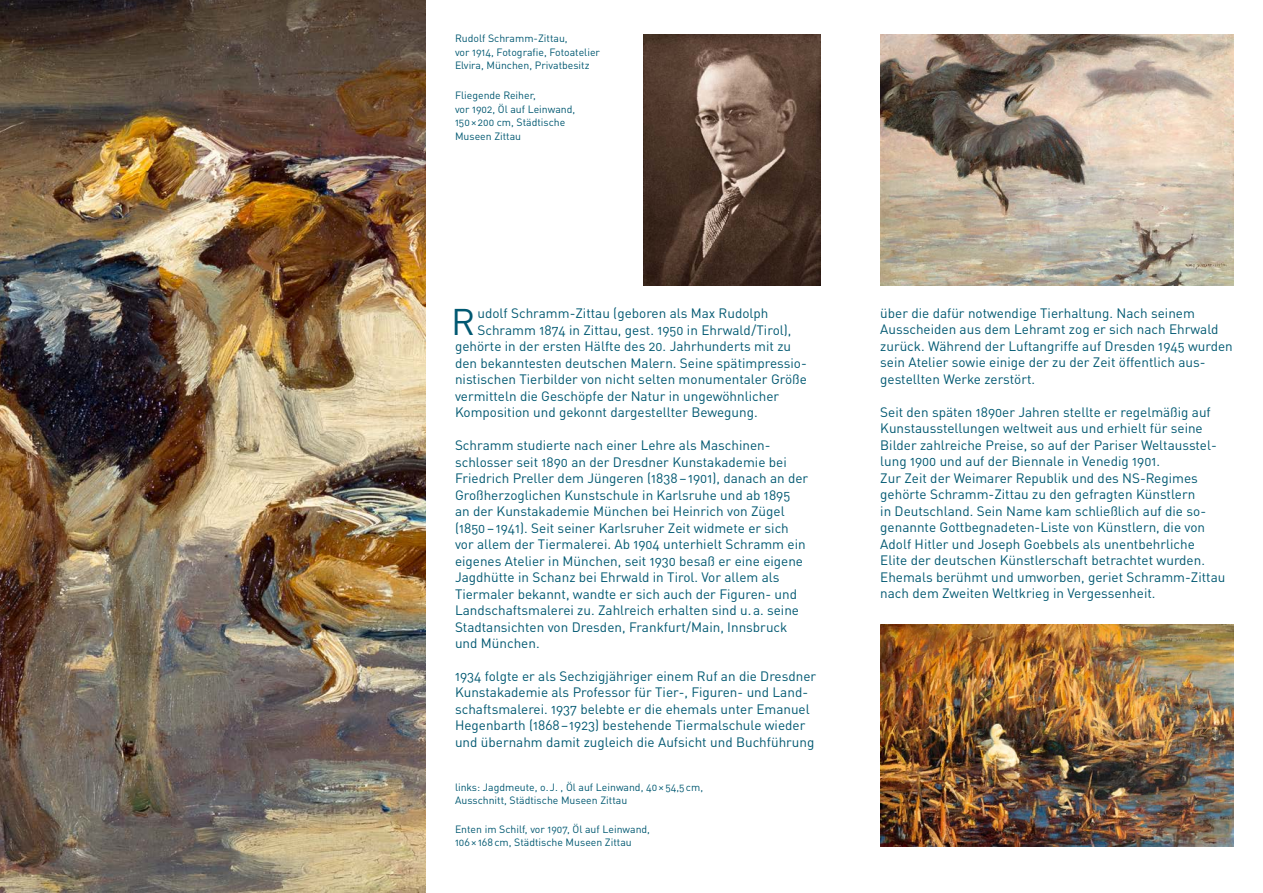
<style>
.page{position:relative;width:1263px;height:893px;background:#fff}
.page>*{position:absolute;margin:0;border:0;box-sizing:border-box;transform-origin:0 0}
.t1{font:36.6px "DIN Pro";color:#005871}
.t2{font:13.5px/16.5px "DIN Pro";color:#005871}
.t3{font:10.5px/13.5px "DIN Pro";color:#005871}
</style>
<div class="page">
<img style="left:0;top:0;width:425px;height:893px">
<img style="left:643px;top:34px;width:178px;height:251px">
<img style="left:880px;top:624px;width:353px;height:222px">
<img style="left:880px;top:34px;width:353px;height:251px">
<p class="t3" style="left:455px;top:30px;width:146px">Rudolf Schramm-Zittau,<br>vor 1914, Fotografie, Fotoatelier<br>Elvira, München, Privatbesitz</p>
<p class="t3" style="left:455px;top:88px;width:122px">Fliegende Reiher,<br>vor 1902, Öl auf Leinwand,<br>150×200 cm, Städtische<br>Museen Zittau</p>
<h1 class="t1" style="left:451px;top:292px;width:26px">R</h1>
<p class="t2" style="left:477px;top:304px;width:292px">udolf Schramm-Zittau (geboren als Max Rudolph</p>
<p class="t2" style="left:477px;top:320px;width:315px">Schramm 1874 in Zittau, gest. 1950 in Ehrwald/Tirol),</p>
<p class="t2" style="left:455px;top:337px;width:338px">gehörte in der ersten Hälfte des 20. Jahrhunderts mit zu</p>
<p class="t2" style="left:455px;top:353px;width:351px">den bekanntesten deutschen Malern. Seine spätimpressio-</p>
<p class="t2" style="left:455px;top:370px;width:353px">nistischen Tierbilder von nicht selten monumentaler Größe</p>
<p class="t2" style="left:455px;top:386px;width:326px">vermitteln die Geschöpfe der Natur in ungewöhnlicher</p>
<p class="t2" style="left:455px;top:403px;width:304px">Komposition und gekonnt dargestellter Bewegung.</p>
<p class="t2" style="left:455px;top:436px;width:355px">Schramm studierte nach einer Lehre als Maschinen&shy;schlosser seit 1890 an der Dresdner Kunstakademie bei Friedrich Preller dem Jüngeren (1838–1901), danach an der Großherzoglichen Kunstschule in Karlsruhe und ab 1895 an der Kunstakademie München bei Heinrich von Zügel (1850–1941). Seit seiner Karlsruher Zeit widmete er sich vor allem der Tiermalerei. Ab 1904 unterhielt Schramm ein eigenes Atelier in München, seit 1930 besaß er eine eigene Jagdhütte in Schanz bei Ehrwald in Tirol. Vor allem als Tiermaler bekannt, wandte er sich auch der Figuren- und Landschaftsmalerei zu. Zahlreich erhalten sind u.a. seine Stadtansichten von Dresden, Frankfurt/Main, Innsbruck und München.</p>
<p class="t2" style="left:455px;top:666px;width:363px">1934 folgte er als Sechzigjähriger einem Ruf an die Dresdner Kunstakademie als Professor für Tier-, Figuren- und Land&shy;schaftsmalerei. 1937 belebte er die ehemals unter Emanuel Hegenbarth (1868–1923) bestehende Tiermalschule wieder und übernahm damit zugleich die Aufsicht und Buchführung</p>
<p class="t3" style="left:455px;top:779px;width:250px">links: Jagdmeute, o.J. , Öl auf Leinwand, 40×54,5cm,<br>Ausschnitt, Städtische Museen Zittau</p>
<p class="t3" style="left:455px;top:821px;width:197px">Enten im Schilf, vor 1907, Öl auf Leinwand,<br>106×168cm, Städtische Museen Zittau</p>
<p class="t2" style="left:880px;top:303px;width:354px">über die dafür notwendige Tierhaltung. Nach seinem Ausscheiden aus dem Lehramt zog er sich nach Ehrwald zurück. Während der Luftangriffe auf Dresden 1945 wurden sein Atelier sowie einige der zu der Zeit öffentlich aus&shy;gestellten Werke zerstört.</p>
<p class="t2" style="left:880px;top:402px;width:347px">Seit den späten 1890er Jahren stellte er regelmäßig auf Kunstausstellungen weltweit aus und erhielt für seine Bilder zahlreiche Preise, so auf der Pariser Weltausstel&shy;lung 1900 und auf der Biennale in Venedig 1901.<br>Zur Zeit der Weimarer Republik und des NS-Regimes gehörte Schramm-Zittau zu den gefragten Künstlern<br>in Deutschland. Sein Name kam schließlich auf die so&shy;genannte Gottbegnadeten-Liste von Künstlern, die von Adolf Hitler und Joseph Goebbels als unentbehrliche<br>Elite der deutschen Künstlerschaft betrachtet wurden.<br>Ehemals berühmt und umworben, geriet Schramm-Zittau nach dem Zweiten Weltkrieg in Vergessenheit.</p>
</div>
